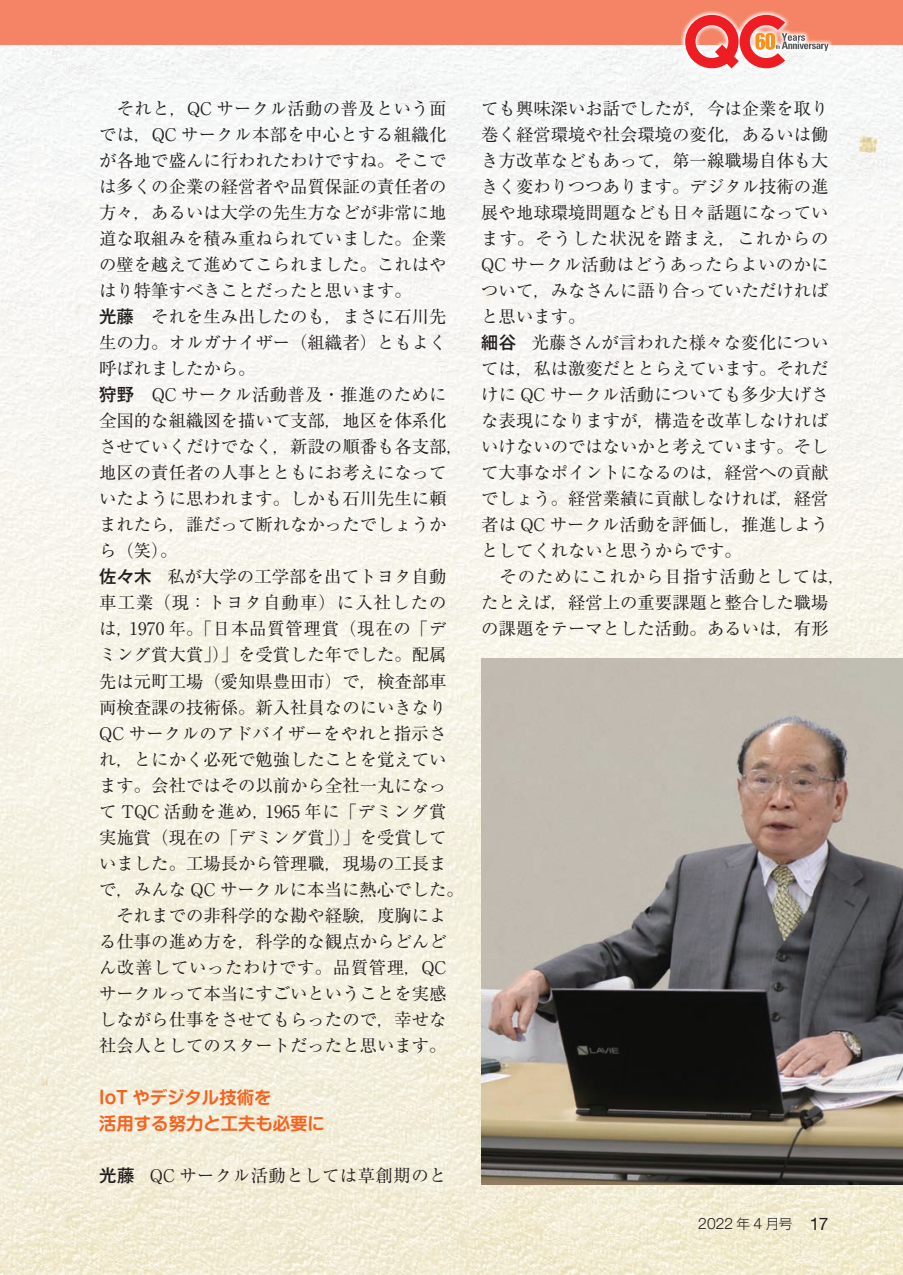
<style>
.page{position:relative;width:903px;height:1275px;background:#fff}
.page>*{position:absolute;margin:0;border:0;box-sizing:border-box;transform-origin:0 0}
._44_本文{font:17.32px/26.1px "Ryumin Pro";color:#231f20;text-align:justify}
._42_小見出し_14Q{font:700 17.32px "Shin M Go Pro De";color:#f36421}
._44_本文-2{font:17.32px "Ryumin Pro";letter-spacing:.03em;color:#231f20}
.t1{font:300 15.75px "Helvetica Neue LT Std";color:#231f20}
.s1{font-family:"Gothic MB101 Pro";font-weight:500}
.s2{font-family:"Shin Go Pro";font-size:13.65px}
.s3{font-weight:400;font-size:17.32px}
</style>
<div class="page">
<img style="left:0;top:45px;width:903px;height:1230px">
<img style="left:481px;top:659px;width:422px;height:525px">
<div style="left:0;top:0;width:903px;height:45px;background:#f48465"></div>
<svg style="left:680px;top:11px;width:153px;height:63px;fill:#f5f4f3"></svg>
<svg style="left:685px;top:15px;width:143px;height:53px"></svg>
<p class="_44_本文" style="left:99px;top:94px;width:349px">　それと，QC サークル活動の普及という面では，QC サークル本部を中心とする組織化が各地で盛んに行われたわけですね。そこでは多くの企業の経営者や品質保証の責任者の方々，あるいは大学の先生方などが非常に地道な取組みを積み重ねられていました。企業の壁を越えて進めてこられました。これはやはり特筆すべきことだったと思います。</p>
<p class="_44_本文" style="left:99px;top:302px;width:349px"><span class="s1">光藤</span>　それを生み出したのも，まさに石川先生の力。オルガナイザー（組織者）ともよく呼ばれましたから。</p>
<p class="_44_本文" style="left:99px;top:380px;width:366px;text-align:left"><span class="s1">狩野</span>　QC サークル活動普及・推進のために全国的な組織図を描いて支部，地区を体系化させていくだけでなく，新設の順番も各支部，地区の責任者の人事とともにお考えになっていたように思われます。しかも石川先生に頼まれたら，誰だって断れなかったでしょうから（笑）。</p>
<p class="_44_本文" style="left:99px;top:563px;width:366px;text-align:left"><span class="s1">佐々木</span> 私が大学の工学部を出てトヨタ自動車工業（現：トヨタ自動車）に入社したのは，1970 年。「日本品質管理賞（現在の「デミング賞大賞」）」を受賞した年でした。配属先は元町工場（愛知県豊田市）で，検査部車両検査課の技術係。新入社員なのにいきなり<br>QC サークルのアドバイザーをやれと指示され，とにかく必死で勉強したことを覚えています。会社ではその以前から全社一丸になって TQC 活動を進め，1965 年に「デミング賞実施賞（現在の「デミング賞」）」を受賞していました。工場長から管理職，現場の工長まで，みんな QC サークルに本当に熱心でした。</p>
<p class="_44_本文" style="left:99px;top:901px;width:349px">　それまでの非科学的な勘や経験，度胸による仕事の進め方を，科学的な観点からどんどん改善していったわけです。品質管理，QCサークルって本当にすごいということを実感しながら仕事をさせてもらったので，幸せな社会人としてのスタートだったと思います。</p>
<p class="_42_小見出し_14Q" style="left:99px;top:1083px;width:174px">IoT やデジタル技術を</p>
<p class="_42_小見出し_14Q" style="left:99px;top:1110px;width:227px">活用する努力と工夫も必要に</p>
<p class="_44_本文-2" style="left:99px;top:1162px;width:349px"><span class="s1">光藤</span> QC サークル活動としては草創期のと</p>
<p class="_44_本文" style="left:481px;top:94px;width:349px">ても興味深いお話でしたが，今は企業を取り巻く経営環境や社会環境の変化，あるいは働き方改革などもあって，第一線職場自体も大きく変わりつつあります。デジタル技術の進展や地球環境問題なども日々話題になっています。そうした状況を踏まえ，これからのQC サークル活動はどうあったらよいのかについて，みなさんに語り合っていただければと思います。</p>
<p class="_44_本文" style="left:481px;top:328px;width:349px"><span class="s1">細谷</span> 光藤さんが言われた様々な変化については，私は激変だととらえています。それだけに QC サークル活動についても多少大げさな表現になりますが，構造を改革しなければいけないのではないかと考えています。そして大事なポイントになるのは，経営への貢献でしょう。経営業績に貢献しなければ，経営者は QC サークル活動を評価し，推進しようとしてくれないと思うからです。</p>
<p class="_44_本文" style="left:481px;top:563px;width:366px;text-align:left">　そのためにこれから目指す活動としては，たとえば，経営上の重要課題と整合した職場の課題をテーマとした活動。あるいは，有形</p>
<p class="t1" style="left:698px;top:1214px;width:132px">2022 <span class="s2">年</span> 4 <span class="s2">月号</span> <span class="s3">17</span></p>
</div>
